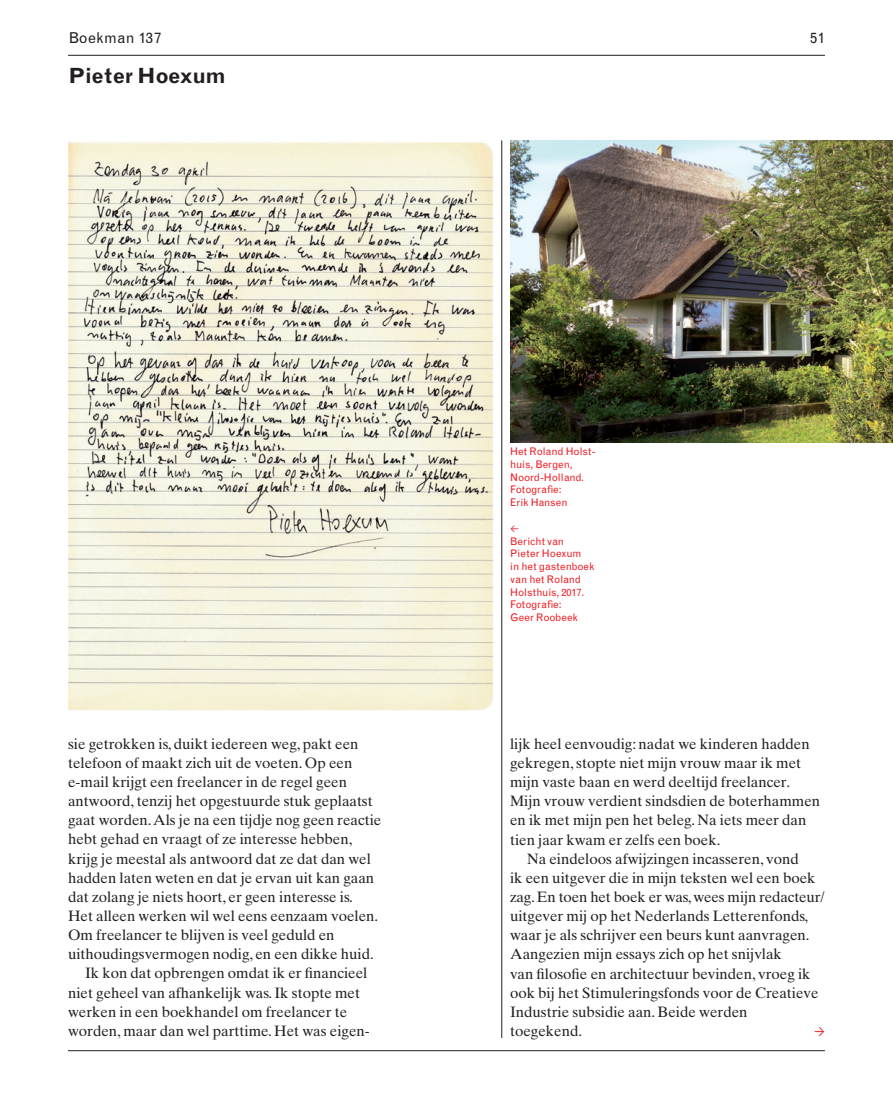
<style>
.page{position:relative;width:893px;height:1106px;background:#fff}
.page>*{position:absolute;margin:0;border:0;box-sizing:border-box;transform-origin:0 0}
.t1{font:700 21px "Grotesque";letter-spacing:-.01em;color:#231f20}
.t2{font:15px/19.2px "Times Ten";color:#231f20}
.t3{font:15px "Grotesque";letter-spacing:.025em;color:#231f20}
.t4{font:10.5px/12.8px "Grotesque";color:#ee1d23}
.t5{font:10.5px "Akkurat";color:#ee1d23}
</style>
<div class="page">
<hr style="left:68px;top:1050px;width:757px;height:1px;background:#231f20">
<hr style="left:68px;top:55px;width:757px;height:1px;background:#231f20">
<hr style="left:501px;top:140px;width:1px;height:897px;background:#231f20">
<img style="left:68px;top:142px;width:425px;height:568px">
<img style="left:510px;top:140px;width:383px;height:302px">
<p class="t3" style="left:68px;top:29px;width:95px">Boekman 137</p>
<p class="t3" style="left:810px;top:29px;width:16px">51</p>
<h1 class="t1" style="left:68px;top:63px;width:159px">Pieter Hoexum</h1>
<p class="t2" style="left:68px;top:734px;width:292px">sie getrokken is, duikt iedereen weg, pakt een</p>
<p class="t2" style="left:68px;top:753px;width:286px">telefoon of maakt zich uit de voeten. Op een</p>
<p class="t2" style="left:68px;top:772px;width:281px">e-mail krijgt een freelancer in de regel geen</p>
<p class="t2" style="left:68px;top:791px;width:306px">antwoord, tenzij het opgestuurde stuk geplaatst</p>
<p class="t2" style="left:68px;top:810px;width:315px">gaat worden. Als je na een tijdje nog geen reactie</p>
<p class="t2" style="left:68px;top:829px;width:286px">hebt gehad en vraagt of ze interesse hebben,</p>
<p class="t2" style="left:68px;top:848px;width:304px">krijg je meestal als antwoord dat ze dat dan wel</p>
<p class="t2" style="left:68px;top:868px;width:308px">hadden laten weten en dat je ervan uit kan gaan</p>
<p class="t2" style="left:68px;top:887px;width:286px">dat zolang je niets hoort, er geen interesse is.</p>
<p class="t2" style="left:68px;top:906px;width:312px">Het alleen werken wil wel eens eenzaam voelen.</p>
<p class="t2" style="left:68px;top:925px;width:268px">Om freelancer te blijven is veel geduld en</p>
<p class="t2" style="left:68px;top:944px;width:307px">uithoudingsvermogen nodig, en een dikke huid.</p>
<p class="t2" style="left:85px;top:963px;width:284px">Ik kon dat opbrengen omdat ik er financieel</p>
<p class="t2" style="left:68px;top:982px;width:293px">niet geheel van afhankelijk was. Ik stopte met</p>
<p class="t2" style="left:68px;top:1001px;width:281px">werken in een boekhandel om freelancer te</p>
<p class="t2" style="left:68px;top:1021px;width:303px">worden, maar dan wel parttime. Het was eigen-</p>
<p class="t4" style="left:510px;top:445px;width:87px">Het Roland Holst&shy;huis, Bergen,<br>Noord-Holland.<br>Fotografie:<br>Erik Hansen</p>
<p class="t5" style="left:510px;top:522px;width:10px">≤</p>
<p class="t4" style="left:510px;top:534px;width:86px">Bericht van<br>Pieter Hoexum<br>in het gastenboek van het Roland<br>Holsthuis, 2017.<br>Fotografie:<br>Geer Roobeek</p>
<p class="t2" style="left:510px;top:734px;width:312px">lijk heel eenvoudig: nadat we kinderen hadden gekregen, stopte niet mijn vrouw maar ik met mijn vaste baan en werd deeltijd freelancer.<br>Mijn vrouw verdient sindsdien de boterhammen en ik met mijn pen het beleg. Na iets meer dan tien jaar kwam er zelfs een boek.</p>
<p class="t2" style="left:510px;top:848px;width:316px;text-indent:17px">Na eindeloos afwijzingen incasseren, vond<br>ik een uitgever die in mijn teksten wel een boek zag. En toen het boek er was, wees mijn redacteur/ uitgever mij op het Nederlands Letterenfonds, waar je als schrijver een beurs kunt aanvragen.<br>Aangezien mijn essays zich op het snijvlak<br>van filosofie en architectuur bevinden, vroeg ik ook bij het Stimuleringsfonds voor de Creatieve Industrie subsidie aan. Beide werden<br>toegekend.</p>
</div>
